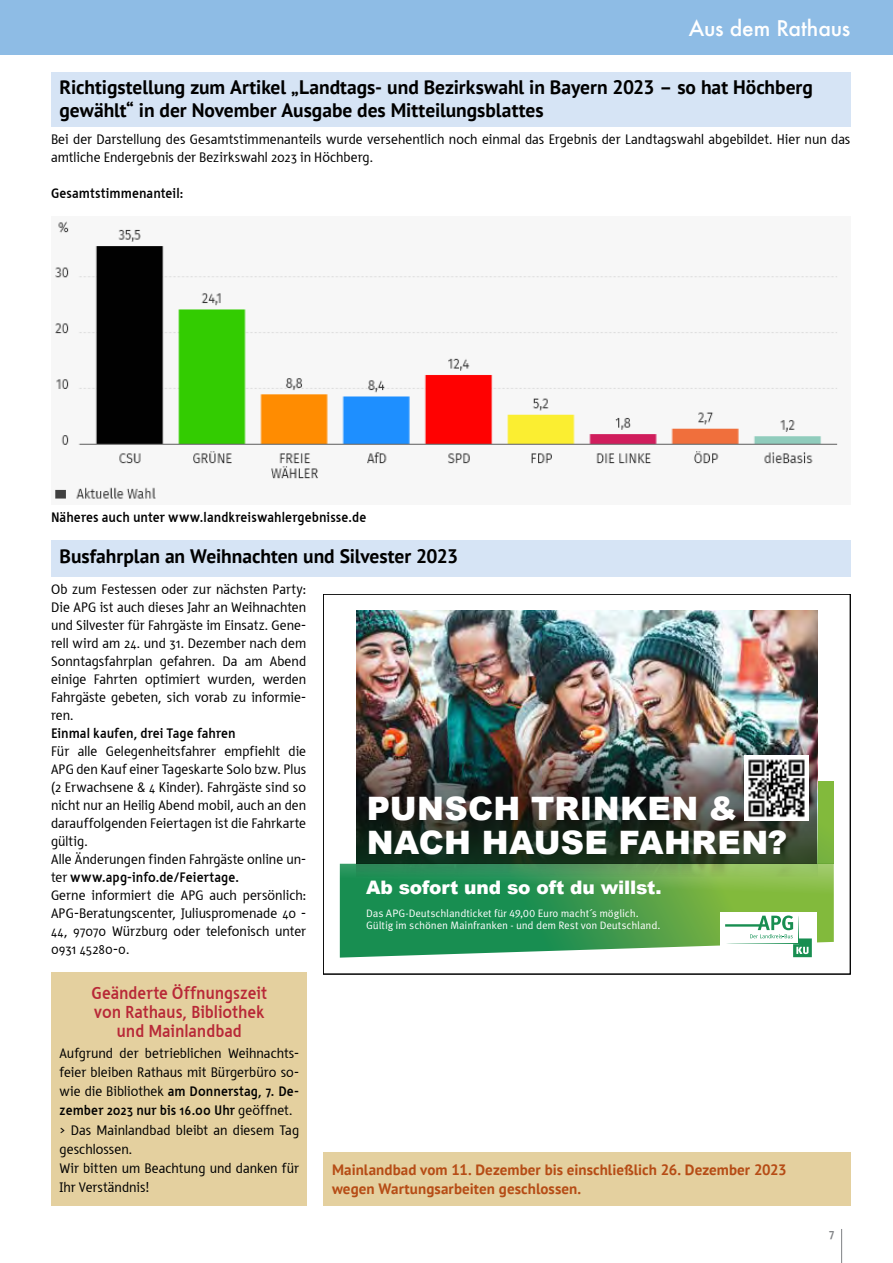
<style>
.page{position:relative;width:893px;height:1263px;background:#fff}
.page>*{position:absolute;margin:0;border:0;box-sizing:border-box;transform-origin:0 0}
.t1{font:900 32.25px/34.3px "Arial";letter-spacing:.01em;color:#fff}
.t2{font:500 21px "Futura";letter-spacing:-.005em;color:#fff}
.t3{font:700 19.5px/22.5px "PT Sans";letter-spacing:-.005em;color:#000}
.t4{font:900 18.6px "Arial";letter-spacing:-.01em;color:#fff}
.t5{font:700 18px/19.2px "Tara";letter-spacing:-.005em;color:#b82837;text-align:center}
.t6{font:700 15px/19.5px "PT Sans";letter-spacing:.005em;color:#b64c15}
.t7{font:14.25px/18px "Tara";letter-spacing:.005em;color:#000}
.t8{font:700 14.25px "Tara";letter-spacing:.005em;color:#000}
.t9{font:700 13.5px "Tara";color:#808285}
.t10{font:10.8px/11.7px "Meta Pro Norm";letter-spacing:-.015em;color:#fff}
.s1{font-weight:700}
</style>
<div class="page">
<hr style="left:841px;top:1229px;width:1px;height:34px;background:#808285">
<div style="left:51px;top:972px;width:255px;height:234px;background:#e4d09f"></div>
<div style="left:323px;top:1152px;width:527px;height:54px;background:#e4d09f"></div>
<div style="left:0;top:0;width:893px;height:54px;background:#8ebce5"></div>
<div style="left:51px;top:540px;width:799px;height:36px;background:#d6e4f5"></div>
<div style="left:51px;top:72px;width:799px;height:54px;background:#d6e4f5"></div>
<img style="left:55px;top:221px;width:783px;height:278px">
<div style="left:356px;top:781px;width:478px;height:83px;background:linear-gradient(to bottom,#85bc3b,#79b33f)"></div>
<img style="left:356px;top:611px;width:461px;height:130px">
<svg style="left:340px;top:864px;width:494px;height:94px;background:#4da25a"></svg>
<div style="left:720px;top:912px;width:97px;height:49px;background:#fff"></div>
<svg style="left:725px;top:915px;width:87px;height:42px"></svg>
<img style="left:356px;top:741px;width:461px;height:123px">
<img style="left:744px;top:756px;width:65px;height:64px">
<h2 class="t2" style="left:689px;top:13px;width:163px">Aus dem Rathaus</h2>
<h3 class="t3" style="left:60px;top:76px;width:755px">Richtigstellung zum Artikel „Landtags- und Bezirkswahl in Bayern 2023 – so hat Höchberg gewählt“ in der November Ausgabe des Mitteilungsblattes</h3>
<p class="t7" style="left:51px;top:130px;width:801px">Bei der Darstellung des Gesamtstimmenanteils wurde versehentlich noch einmal das Ergebnis der Landtagswahl abgebildet. Hier nun das amtliche Endergebnis der Bezirkswahl 2023 in Höchberg.</p>
<p class="t8" style="left:51px;top:184px;width:134px">Gesamtstimmenanteil:</p>
<p class="t8" style="left:51px;top:508px;width:317px">Näheres auch unter www.landkreiswahlergebnisse.de</p>
<h3 class="t3" style="left:60px;top:545px;width:400px">Busfahrplan an Weihnachten und Silvester 2023</h3>
<p class="t7" style="left:51px;top:580px;width:257px;text-align:justify">Ob zum Festessen oder zur nächsten Party:<br>Die APG ist auch dieses Jahr an Weihnachten und Silvester für Fahrgäste im Einsatz. Gene&shy;rell wird am 24. und 31. Dezember nach dem Sonntagsfahrplan gefahren. Da am Abend einige Fahrten optimiert wurden, werden Fahrgäste gebeten, sich vorab zu informie&shy;ren.</p>
<p class="t8" style="left:51px;top:724px;width:186px">Einmal kaufen, drei Tage fahren</p>
<p class="t7" style="left:51px;top:742px;width:257px">Für alle Gelegenheitsfahrer empfiehlt die APG den Kauf einer Tageskarte Solo bzw. Plus (2 Erwachsene &amp; 4 Kinder). Fahrgäste sind so nicht nur an Heilig Abend mobil, auch an den darauffolgenden Feiertagen ist die Fahrkarte gültig.<br>Alle Änderungen finden Fahrgäste online un&shy;ter <span class="s1">www.apg-info.de/Feiertage.<br></span>Gerne informiert die APG auch persönlich:<br>APG-Beratungscenter, Juliuspromenade 40 - 44, 97070 Würzburg oder telefonisch unter 0931 45280-0.</p>
<p class="t5" style="left:92px;top:983px;width:177px">Geänderte Öffnungszeit von Rathaus, Bibliothek und Mainlandbad</p>
<p class="t7" style="left:60px;top:1043px;width:241px;line-height:19.2px">Aufgrund der betrieblichen Weihnachts&shy;feier bleiben Rathaus mit Bürgerbüro so&shy;wie die Bibliothek <span class="s1">am Donnerstag, 7. De&shy;zember 2023 nur bis 16.00 Uhr</span> geöffnet. &gt; Das Mainlandbad bleibt an diesem Tag geschlossen.<br>Wir bitten um Beachtung und danken für Ihr Verständnis!</p>
<h1 class="t1" style="left:367px;top:790px;width:422px">PUNSCH TRINKEN &amp;<br>NACH HAUSE FAHREN?</h1>
<h3 class="t4" style="left:366px;top:874px;width:297px">Ab sofort und so oft du willst.</h3>
<p class="t10" style="left:366px;top:907px;width:296px">Das APG-Deutschlandticket für 49,00 Euro macht´s möglich.<br>Gültig im schönen Mainfranken - und dem Rest von Deutschland.</p>
<p class="t6" style="left:332px;top:1159px;width:456px">Mainlandbad vom 11. Dezember bis einschließlich 26. Dezember 2023 wegen Wartungsarbeiten geschlossen.</p>
<p class="t9" style="left:829px;top:1225px;width:7px">7</p>
</div>
